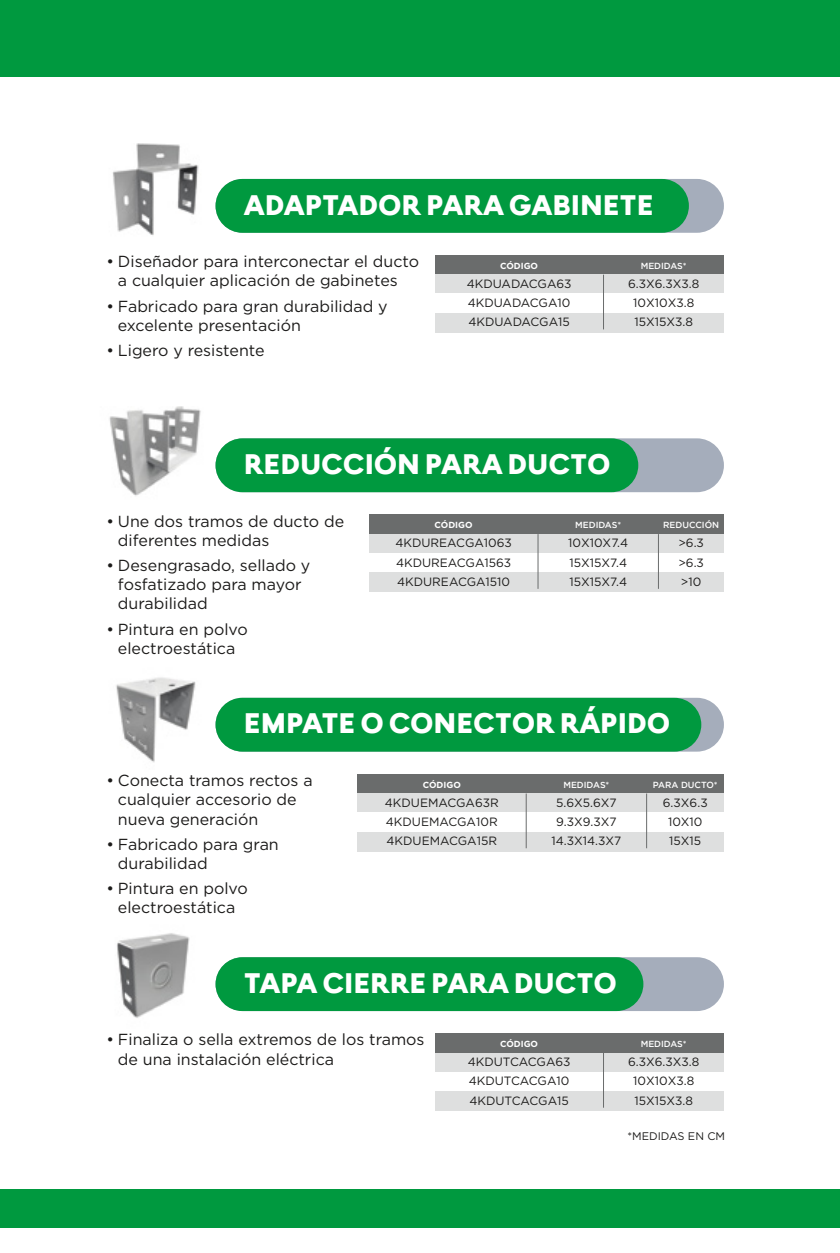
<style>
.page{position:relative;width:840px;height:1253px;background:#fff}
.page>*{position:absolute;margin:0;border:0;box-sizing:border-box;transform-origin:0 0}
.t1{font:900 30.8px "Firme";letter-spacing:-.005em;color:#fff}
.t2{font:16px/19.2px "Gotham";color:#1c1b1a}
.t3{font:12px/19.2px "Gotham";color:#1c1b1a;text-align:center}
.t4{font:11px "Gotham";color:#1c1b1a}
.t5{font:500 8.8px "Gotham";color:#fff}
.t6{font:700 8.8px "Gotham";color:#fff}
</style>
<div class="page">
<div style="left:0;top:1189px;width:839px;height:38px;background:#00993f"></div>
<div style="left:0;top:0;width:839px;height:76px;background:#00993f"></div>
<img style="left:112px;top:143px;width:146px;height:92px">
<img style="left:109px;top:406px;width:147px;height:90px">
<img style="left:116px;top:677px;width:133px;height:86px">
<img style="left:117px;top:933px;width:129px;height:85px">
<div style="left:215px;top:179px;width:508px;height:54px;background:#a5adbb;border-radius:27px"></div>
<div style="left:215px;top:179px;width:473px;height:54px;background:#00993f;border-radius:27px"></div>
<div style="left:215px;top:438px;width:508px;height:54px;background:#a5adbb;border-radius:27px"></div>
<div style="left:215px;top:438px;width:423px;height:54px;background:#00993f;border-radius:27px"></div>
<div style="left:215px;top:698px;width:508px;height:54px;background:#a5adbb;border-radius:27px"></div>
<div style="left:215px;top:698px;width:486px;height:54px;background:#00993f;border-radius:27px"></div>
<div style="left:215px;top:957px;width:508px;height:54px;background:#a5adbb;border-radius:27px"></div>
<div style="left:215px;top:957px;width:428px;height:54px;background:#00993f;border-radius:27px"></div>
<div style="left:357px;top:774px;width:169px;height:19px;background:#6a6c6c"></div>
<div style="left:646px;top:774px;width:77px;height:19px;background:#6a6c6c"></div>
<div style="left:357px;top:793px;width:169px;height:20px;background:#dedfdf"></div>
<div style="left:646px;top:793px;width:77px;height:20px;background:#dedfdf"></div>
<div style="left:357px;top:832px;width:169px;height:19px;background:#dedfdf"></div>
<div style="left:646px;top:832px;width:77px;height:19px;background:#dedfdf"></div>
<div style="left:526px;top:774px;width:120px;height:19px;background:#6a6c6c"></div>
<div style="left:526px;top:793px;width:120px;height:20px;background:#dedfdf"></div>
<div style="left:526px;top:832px;width:120px;height:19px;background:#dedfdf"></div>
<hr style="left:645px;top:793px;width:1px;height:55px;background:#6a6c6c">
<hr style="left:525px;top:793px;width:1px;height:55px;background:#6a6c6c">
<div style="left:369px;top:515px;width:168px;height:19px;background:#6a6c6c"></div>
<div style="left:658px;top:515px;width:65px;height:19px;background:#6a6c6c"></div>
<div style="left:369px;top:534px;width:168px;height:19px;background:#dedfdf"></div>
<div style="left:658px;top:534px;width:65px;height:19px;background:#dedfdf"></div>
<div style="left:369px;top:572px;width:168px;height:20px;background:#dedfdf"></div>
<div style="left:658px;top:572px;width:65px;height:20px;background:#dedfdf"></div>
<div style="left:537px;top:515px;width:121px;height:19px;background:#6a6c6c"></div>
<div style="left:537px;top:534px;width:121px;height:19px;background:#dedfdf"></div>
<div style="left:537px;top:572px;width:121px;height:20px;background:#dedfdf"></div>
<hr style="left:657px;top:534px;width:1px;height:55px;background:#6a6c6c">
<hr style="left:537px;top:534px;width:1px;height:55px;background:#6a6c6c">
<div style="left:434px;top:255px;width:169px;height:20px;background:#6a6c6c"></div>
<div style="left:434px;top:275px;width:169px;height:19px;background:#dedfdf"></div>
<div style="left:434px;top:313px;width:169px;height:19px;background:#dedfdf"></div>
<div style="left:603px;top:255px;width:120px;height:20px;background:#6a6c6c"></div>
<div style="left:603px;top:275px;width:120px;height:19px;background:#dedfdf"></div>
<div style="left:603px;top:313px;width:120px;height:19px;background:#dedfdf"></div>
<hr style="left:602px;top:275px;width:1px;height:54px;background:#6a6c6c">
<div style="left:434px;top:1034px;width:169px;height:19px;background:#6a6c6c"></div>
<div style="left:434px;top:1053px;width:169px;height:19px;background:#dedfdf"></div>
<div style="left:434px;top:1091px;width:169px;height:19px;background:#dedfdf"></div>
<div style="left:603px;top:1034px;width:120px;height:19px;background:#6a6c6c"></div>
<div style="left:603px;top:1053px;width:120px;height:19px;background:#dedfdf"></div>
<div style="left:603px;top:1091px;width:120px;height:19px;background:#dedfdf"></div>
<hr style="left:602px;top:1053px;width:1px;height:55px;background:#6a6c6c">
<h1 class="t1" style="left:244px;top:186px;width:411px">ADAPTADOR PARA GABINETE</h1>
<p class="t2" style="left:118px;top:252px;width:302px;text-indent:-11px">• Diseñador para interconectar el ducto a cualquier aplicación de gabinetes</p>
<p class="t2" style="left:118px;top:296px;width:271px;text-indent:-11px">• Fabricado para gran durabilidad y excelente presentación</p>
<p class="t2" style="left:106px;top:340px;width:159px">• Ligero y resistente</p>
<p class="t6" style="left:499px;top:260px;width:40px">CÓDIGO</p>
<p class="t3" style="left:466px;top:274px;width:106px;text-align:justify">4KDUADACGA63<br>4KDUADACGA10<br>4KDUADACGA15</p>
<p class="t5" style="left:640px;top:261px;width:47px">MEDIDAS*</p>
<p class="t3" style="left:627px;top:274px;width:73px">6.3X6.3X3.8<br>10X10X3.8<br>15X15X3.8</p>
<h1 class="t1" style="left:244px;top:446px;width:368px">REDUCCIÓN PARA DUCTO</h1>
<p class="t2" style="left:118px;top:511px;width:228px;text-indent:-11px">• Une dos tramos de ducto de diferentes medidas</p>
<p class="t2" style="left:118px;top:555px;width:194px;text-indent:-11px">• Desengrasado, sellado y fosfatizado para mayor durabilidad</p>
<p class="t2" style="left:106px;top:619px;width:143px;text-align:center">• Pintura en polvo electroestática</p>
<p class="t6" style="left:434px;top:519px;width:40px">CÓDIGO</p>
<p class="t5" style="left:662px;top:520px;width:57px">REDUCCIÓN</p>
<p class="t3" style="left:395px;top:533px;width:118px">4KDUREACGA1063</p>
<p class="t3" style="left:678px;top:533px;width:27px">&gt;6.3</p>
<p class="t3" style="left:396px;top:552px;width:117px">4KDUREACGA1563</p>
<p class="t3" style="left:678px;top:552px;width:27px">&gt;6.3</p>
<p class="t3" style="left:397px;top:572px;width:114px">4KDUREACGA1510</p>
<p class="t3" style="left:680px;top:572px;width:22px">&gt;10</p>
<p class="t5" style="left:575px;top:520px;width:47px">MEDIDAS*</p>
<p class="t3" style="left:568px;top:533px;width:62px;text-align:justify">10X10X7.4<br>15X15X7.4<br>15X15X7.4</p>
<h1 class="t1" style="left:244px;top:705px;width:427px">EMPATE O CONECTOR RÁPIDO</h1>
<p class="t2" style="left:118px;top:770px;width:196px;text-indent:-11px">• Conecta tramos rectos a cualquier accesorio de nueva generación</p>
<p class="t2" style="left:118px;top:834px;width:162px;text-indent:-11px">• Fabricado para gran durabilidad</p>
<p class="t2" style="left:106px;top:878px;width:143px;text-align:center">• Pintura en polvo electroestática</p>
<p class="t6" style="left:422px;top:779px;width:40px">CÓDIGO</p>
<p class="t5" style="left:652px;top:779px;width:66px">PARA DUCTO*</p>
<p class="t3" style="left:384px;top:793px;width:115px">4KDUEMACGA63R</p>
<p class="t3" style="left:662px;top:793px;width:46px">6.3X6.3</p>
<p class="t3" style="left:385px;top:812px;width:113px">4KDUEMACGA10R</p>
<p class="t3" style="left:667px;top:812px;width:36px">10X10</p>
<p class="t3" style="left:386px;top:831px;width:112px">4KDUEMACGA15R</p>
<p class="t3" style="left:669px;top:831px;width:33px">15X15</p>
<p class="t5" style="left:563px;top:779px;width:47px">MEDIDAS*</p>
<p class="t3" style="left:551px;top:793px;width:71px">5.6X5.6X7<br>9.3X9.3X7<br>14.3X14.3X7</p>
<h1 class="t1" style="left:244px;top:965px;width:374px">TAPA CIERRE PARA DUCTO</h1>
<p class="t2" style="left:118px;top:1030px;width:308px;text-indent:-11px">• Finaliza o sella extremos de los tramos de una instalación eléctrica</p>
<p class="t6" style="left:499px;top:1038px;width:40px">CÓDIGO</p>
<p class="t3" style="left:467px;top:1052px;width:104px;text-align:justify">4KDUTCACGA63<br>4KDUTCACGA10<br>4KDUTCACGA15</p>
<p class="t5" style="left:640px;top:1039px;width:47px">MEDIDAS*</p>
<p class="t3" style="left:627px;top:1052px;width:73px">6.3X6.3X3.8<br>10X10X3.8<br>15X15X3.8</p>
<p class="t4" style="left:627px;top:1129px;width:99px">*MEDIDAS EN CM</p>
</div>
